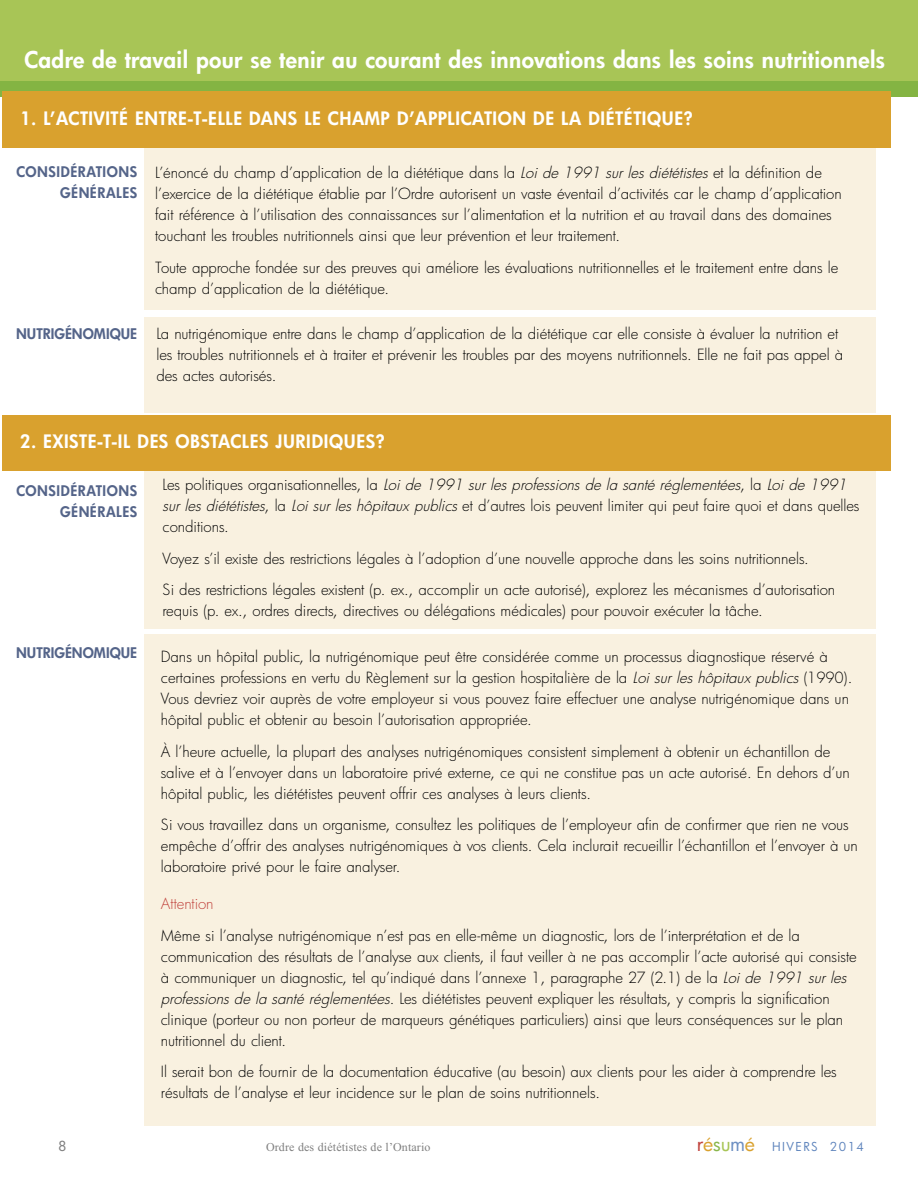
<style>
.page{position:relative;width:918px;height:1188px;background:#fff}
.page>*{position:absolute;margin:0;border:0;box-sizing:border-box;transform-origin:0 0}
.t1{font:800 22.5px "Futura";letter-spacing:.015em;color:#fff}
.t2{font:800 18px "Futura";letter-spacing:.035em;color:#fff}
.t3{font:300 15px/21px "Futura";letter-spacing:-.005em;color:#000}
.t4{font:300 15px "Futura";letter-spacing:-.005em;color:#c0413b}
.t5{font:800 14.25px/21px "Futura";letter-spacing:.035em;color:#546489;text-align:right}
.t6{font:800 14.25px "Futura";color:#546489}
.t7{font:500 13.5px "Futura";color:#808080}
.t8{font:12px "Times New Roman";letter-spacing:.01em;color:#808080}
.t9{font:12px "Futura";letter-spacing:.125em;color:#5e84bc}
.s1{font-style:italic}
.s2{font-size:19.5px;color:#c0413b}
.s3{font-size:19.5px;color:#d9a12e}
.s4{font-size:19.5px;color:#8ab74c}
.s5{font-size:19.5px;color:#a8c556}
.s6{font-size:19.5px;color:#6e90c3}
</style>
<div class="page">
<div style="left:0;top:0;width:918px;height:88px;background:#a8c556"></div>
<div style="left:0;top:81px;width:918px;height:15px;background:#84b443"></div>
<div style="left:144px;top:144px;width:731px;height:165px;background:#f9f1e0"></div>
<div style="left:2px;top:92px;width:889px;height:56px;background:#d9a12e"></div>
<div style="left:144px;top:317px;width:731px;height:96px;background:#f9f1e0"></div>
<div style="left:144px;top:470px;width:731px;height:158px;background:#f9f1e0"></div>
<div style="left:144px;top:634px;width:731px;height:492px;background:#f9f1e0"></div>
<div style="left:2px;top:415px;width:889px;height:56px;background:#d9a12e"></div>
<h1 class="t1" style="left:25px;top:47px;width:862px">Cadre de travail pour se tenir au courant des innovations dans les soins nutritionnels</h1>
<p class="t2" style="left:20px;top:108px;width:674px">1. L’ACTIVITÉ ENTRE-T-ELLE DANS LE CHAMP D’APPLICATION DE LA DIÉTÉTIQUE?</p>
<p class="t5" style="left:16px;top:162px;width:122px">CONSIDÉRATIONS<br>GÉNÉRALES</p>
<p class="t6" style="left:16px;top:326px;width:123px">NUTRIGÉNOMIQUE</p>
<p class="t3" style="left:155px;top:162px;width:688px">L’énoncé du champ d’application de la diététique dans la <span class="s1">Loide1991surlesdiététistes</span>et la définition de l’exercice de la diététique établie par l’Ordre autorisent un vaste éventail d’activités car le champ d’application fait référence à l’utilisation des connaissances sur l’alimentation et la nutrition et au travail dans des domaines touchant les troubles nutritionnels ainsi que leur prévention et leur traitement.</p>
<p class="t3" style="left:155px;top:257px;width:685px">Toute approche fondée sur des preuves qui améliore les évaluations nutritionnelles et le traitement entre dans le champ d’application de la diététique.</p>
<p class="t3" style="left:156px;top:323px;width:688px">La nutrigénomique entre dans le champ d’application de la diététique car elle consiste à évaluer la nutrition et les troubles nutritionnels et à traiter et prévenir les troubles par des moyens nutritionnels. Elle ne fait pas appel à des actes autorisés.</p>
<p class="t2" style="left:20px;top:431px;width:366px">2. EXISTE-T-IL DES OBSTACLES JURIDIQUES?</p>
<p class="t5" style="left:16px;top:480px;width:122px">CONSIDÉRATIONS<br>GÉNÉRALES</p>
<p class="t6" style="left:16px;top:644px;width:123px">NUTRIGÉNOMIQUE</p>
<p class="t3" style="left:163px;top:474px;width:698px">Les politiques organisationnelles, la <span class="s1">Loide1991surlesprofessionsdelasantéréglementées</span>, la <span class="s1">Loide1991 surlesdiététistes</span>, la <span class="s1">Loisurleshôpitauxpublics</span>et d’autres lois peuvent limiter qui peut faire quoi et dans quelles conditions.</p>
<p class="t3" style="left:163px;top:543px;width:674px;line-height:31.8px">Voyez s’il existe des restrictions légales à l’adoption d’une nouvelle approche dans les soins nutritionnels.<br>Si des restrictions légales existent (p. ex., accomplir un acte autorisé), explorez les mécanismes d’autorisation</p>
<p class="t3" style="left:163px;top:601px;width:602px">requis (p. ex., ordres directs, directives ou délégations médicales) pour pouvoir exécuter la tâche.</p>
<p class="t3" style="left:161px;top:646px;width:693px">Dans un hôpital public, la nutrigénomique peut être considérée comme un processus diagnostique réservé à certaines professions en vertu du Règlement sur la gestion hospitalière de la <span class="s1">Loisurleshôpitauxpublics</span>(1990).<br>Vous devriez voir auprès de votre employeur si vous pouvez faire effectuer une analyse nutrigénomique dans un hôpital public et obtenir au besoin l’autorisation appropriée.</p>
<p class="t3" style="left:161px;top:741px;width:690px">À l’heure actuelle, la plupart des analyses nutrigénomiques consistent simplement à obtenir un échantillon de salive et à l’envoyer dans un laboratoire privé externe, ce qui ne constitue pas un acte autorisé. En dehors d’un hôpital public, les diététistes peuvent offrir ces analyses à leurs clients.</p>
<p class="t3" style="left:161px;top:815px;width:699px">Si vous travaillez dans un organisme, consultez les politiques de l’employeur afin de confirmer que rien ne vous empêche d’offrir des analyses nutrigénomiques à vos clients. Cela inclurait recueillir l’échantillon et l’envoyer à un laboratoire privé pour le faire analyser.</p>
<p class="t4" style="left:161px;top:895px;width:54px">Attention</p>
<p class="t3" style="left:161px;top:925px;width:697px">Même si l’analyse nutrigénomique n’est pas en elle-même un diagnostic, lors de l’interprétation et de la communication des résultats de l’analyse aux clients, il faut veiller à ne pas accomplir l’acte autorisé qui consiste à communiquer un diagnostic, tel qu’indiqué dans l’annexe 1, paragraphe 27 (2.1) de la <span class="s1">Loide1991surles professionsdelasantéréglementées</span>. Les diététistes peuvent expliquer les résultats, y compris la signification clinique (porteur ou non porteur de marqueurs génétiques particuliers) ainsi que leurs conséquences sur le plan nutritionnel du client.</p>
<p class="t3" style="left:161px;top:1062px;width:677px">Il serait bon de fournir de la documentation éducative (au besoin) aux clients pour les aider à comprendre les résultats de l’analyse et leur incidence sur le plan de soins nutritionnels.</p>
<p class="t7" style="left:58px;top:1139px;width:9px">8</p>
<p class="t8" style="left:266px;top:1140px;width:166px">Ordre des diététistes de l’Ontario</p>
<p class="t9" style="left:697px;top:1140px;width:169px"><span class="s2">r</span><span class="s3">é</span><span class="s4">s</span><span class="s5">u</span><span class="s6">m</span><span class="s3">é</span> HIVERS 2014</p>
</div>
